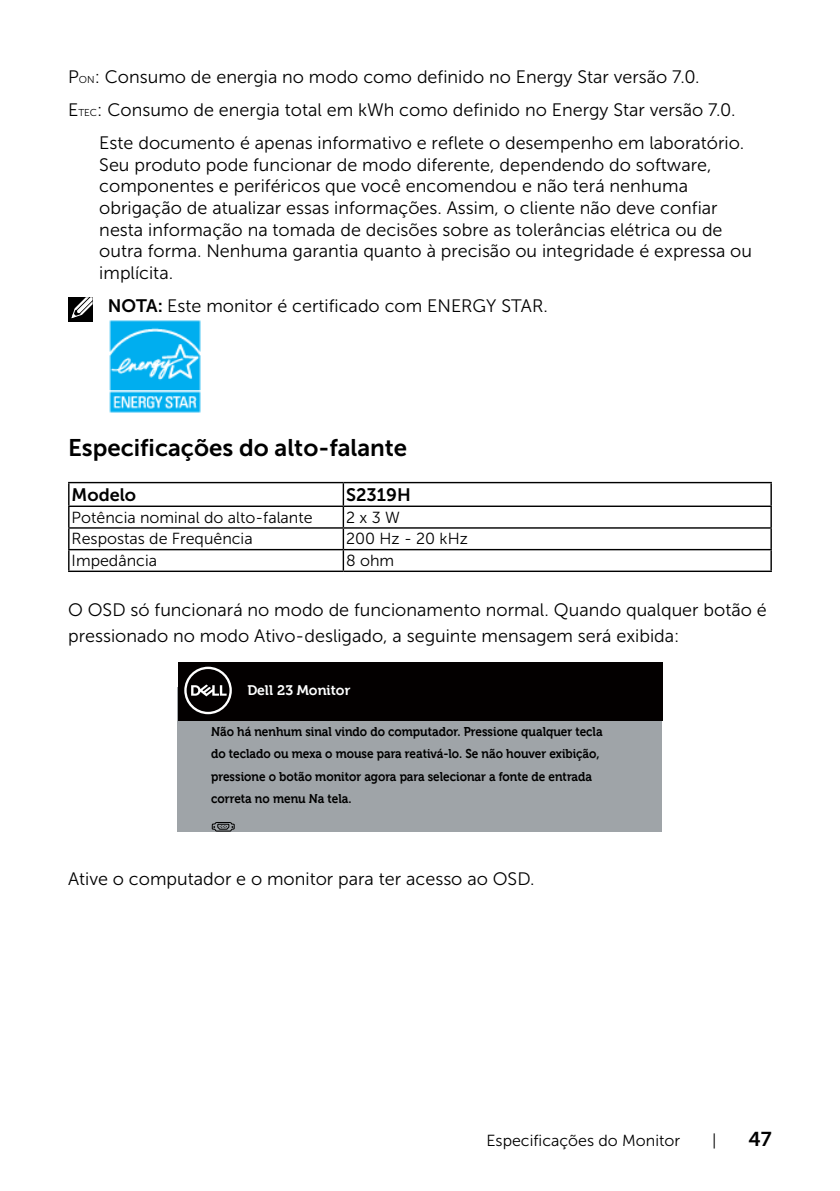
<style>
.page{position:relative;width:840px;height:1191px;background:#fff}
.page>*{position:absolute;margin:0;border:0;box-sizing:border-box;transform-origin:0 0}
.Head_3{font:24px "Museo Sans For Dell 700";color:#000}
.t1{font:20px "Museo Sans For Dell 700";color:#000}
.text{font:18px/21.6px "Museo Sans For Dell 300";color:#000}
.text-2{font:18px "Museo Sans For Dell 700";color:#000}
.t2{font:16px "Museo Sans For Dell 300";color:#000}
.t3{font:700 14px "Museo For Dell";color:#fff}
.t4{font:700 12.8px/22.4px "Museo For Dell";color:#000;scale:.92 1}
.s1{font-size:10px}
.s2{font-family:"Museo Sans For Dell 700"}
</style>
<div class="page">
<div style="left:68px;top:297px;width:24px;height:25px;background:#000"></div>
<svg style="left:71px;top:297px;width:22px;height:22px"></svg>
<img style="left:109px;top:320px;width:92px;height:93px">
<hr style="left:68px;top:482px;width:275px;height:1px;background:#000">
<hr style="left:343px;top:482px;width:428px;height:1px;background:#000">
<hr style="left:342px;top:483px;width:2px;height:22px;background:#000">
<hr style="left:68px;top:505px;width:275px;height:2px;background:#000">
<hr style="left:343px;top:505px;width:428px;height:2px;background:#000">
<hr style="left:342px;top:507px;width:2px;height:20px;background:#000">
<hr style="left:68px;top:527px;width:275px;height:1px;background:#000">
<hr style="left:343px;top:527px;width:428px;height:1px;background:#000">
<hr style="left:342px;top:528px;width:2px;height:21px;background:#000">
<hr style="left:68px;top:549px;width:275px;height:1px;background:#000">
<svg style="left:68px;top:483px;width:1px;height:87px"></svg>
<hr style="left:343px;top:549px;width:428px;height:1px;background:#000">
<hr style="left:342px;top:550px;width:2px;height:20px;background:#000">
<svg style="left:770px;top:483px;width:1px;height:87px"></svg>
<hr style="left:68px;top:570px;width:275px;height:2px;background:#000">
<hr style="left:343px;top:570px;width:428px;height:2px;background:#000">
<div style="left:177px;top:687px;width:485px;height:145px;background:#9fa4a8"></div>
<div style="left:178px;top:662px;width:484px;height:58px;background:#030000"></div>
<svg style="left:211px;top:822px;width:24px;height:10px"></svg>
<svg style="left:184px;top:666px;width:48px;height:48px"></svg>
<p class="text" style="left:68px;top:66px;width:632px">P<span class="s1">ON</span>: Consumo de energia no modo como definido no Energy Star versão 7.0.</p>
<p class="text" style="left:68px;top:99px;width:668px">E<span class="s1">TEC</span>: Consumo de energia total em kWh como definido no Energy Star versão 7.0.</p>
<p class="text" style="left:99px;top:132px;width:653px">Este documento é apenas informativo e reflete o desempenho em laboratório.<br>Seu produto pode funcionar de modo diferente, dependendo do software, componentes e periféricos que você encomendou e não terá nenhuma obrigação de atualizar essas informações. Assim, o cliente não deve confiar nesta informação na tomada de decisões sobre as tolerâncias elétrica ou de outra forma. Nenhuma garantia quanto à precisão ou integridade é expressa ou implícita.</p>
<p class="text" style="left:108px;top:295px;width:441px"><span class="s2">NOTA:</span> Este monitor é certificado com ENERGY STAR.</p>
<p class="Head_3" style="left:68px;top:434px;width:340px">Especificações do alto-falante</p>
<p class="text-2" style="left:72px;top:484px;width:66px">Modelo</p>
<p class="text-2" style="left:346px;top:484px;width:66px">S2319H</p>
<p class="t2" style="left:72px;top:508px;width:242px">Potência nominal do alto-falante</p>
<p class="t2" style="left:346px;top:508px;width:55px">2 x 3 W</p>
<p class="t2" style="left:72px;top:530px;width:182px">Respostas de Frequência</p>
<p class="t2" style="left:346px;top:530px;width:123px">200 Hz - 20 kHz</p>
<p class="t2" style="left:72px;top:552px;width:87px">Impedância</p>
<p class="t2" style="left:346px;top:552px;width:50px">8 ohm</p>
<p class="text" style="left:68px;top:596px;width:699px;line-height:26.6px">O OSD só funcionará no modo de funcionamento normal. Quando qualquer botão é pressionado no modo Ativo-desligado, a seguinte mensagem será exibida:</p>
<p class="t3" style="left:247px;top:682px;width:104px">Dell 23 Monitor</p>
<p class="t4" style="left:211px;top:720px;width:427px">Não há nenhum sinal vindo do computador. Pressione qualquer tecla do teclado ou mexa o mouse para reativá-lo. Se não houver exibição, pressione o botão monitor agora para selecionar a fonte de entrada correta no menu Na tela.</p>
<p class="text" style="left:68px;top:868px;width:467px">Ative o computador e o monitor para ter acesso ao OSD.</p>
<p class="t2" style="left:486px;top:1131px;width:195px">Especificações do Monitor</p>
<p class="t2" style="left:711px;top:1131px;width:6px">|</p>
<p class="t1" style="left:748px;top:1127px;width:25px">47</p>
</div>
